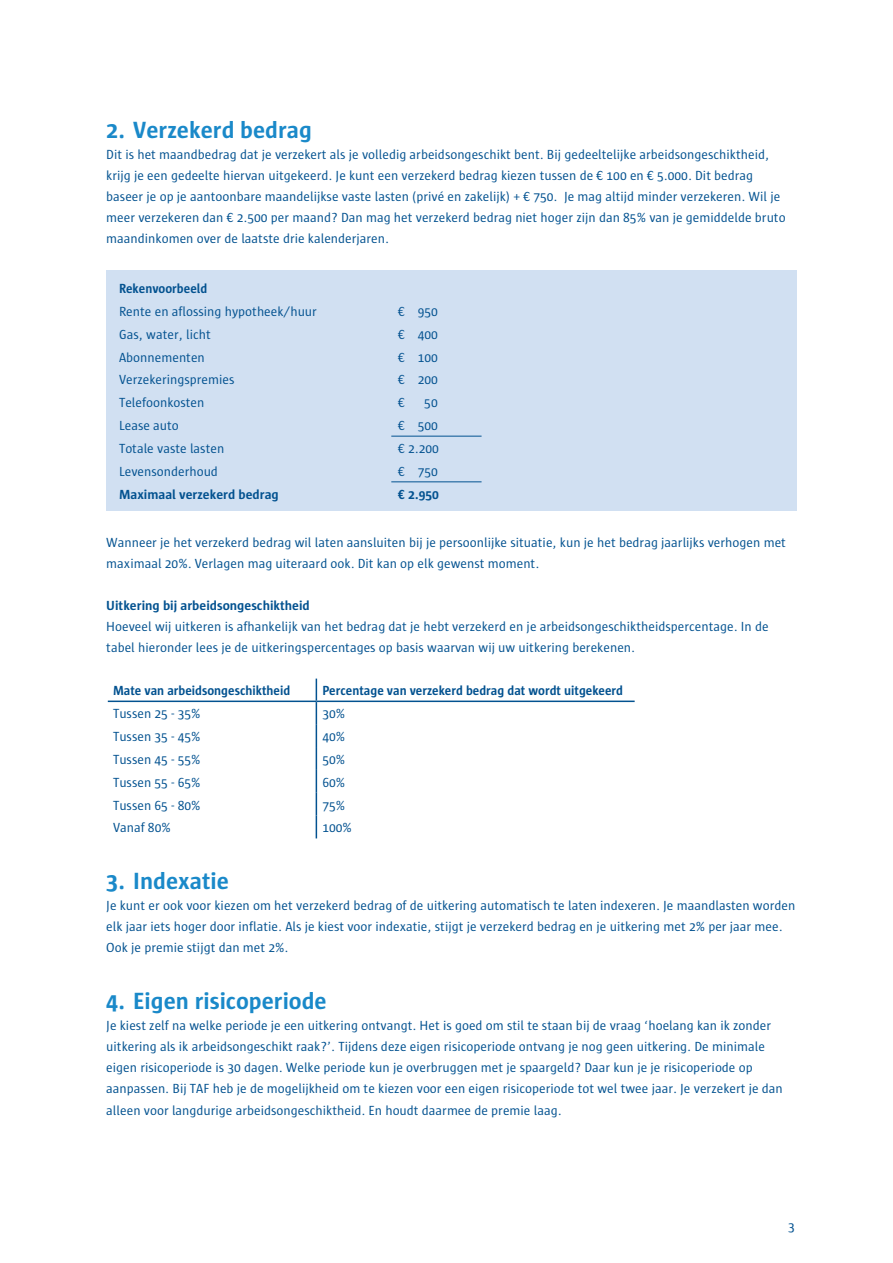
<style>
.page{position:relative;width:893px;height:1263px;background:#fff}
.page>*{position:absolute;margin:0;border:0;box-sizing:border-box;transform-origin:0 0}
.t1{font:700 24px "Sun";color:#1a89c9}
.t2{font:13.5px/21px "Sun";color:#035290}
.t3{font:700 13.5px "Sun";color:#035290;scale:.95 1}
.t4{font:700 13.5px "Sun";color:#035290}
</style>
<div class="page">
<div style="left:106px;top:270px;width:691px;height:241px;background:#d1e0f2"></div>
<hr style="left:391px;top:436px;width:91px;height:1px;background:#035290">
<hr style="left:391px;top:481px;width:91px;height:1px;background:#035290">
<hr style="left:108px;top:700px;width:208px;height:2px;background:#035290">
<hr style="left:316px;top:700px;width:319px;height:2px;background:#035290">
<svg style="left:316px;top:679px;width:1px;height:159px"></svg>
<p class="t1" style="left:106px;top:117px;width:207px">2. Verzekerd bedrag</p>
<p class="t2" style="left:106px;top:144px;width:681px">Dit is het maandbedrag dat je verzekert als je volledig arbeidsongeschikt bent. Bij gedeeltelijke arbeidsongeschiktheid, krijg je een gedeelte hiervan uitgekeerd. Je kunt een verzekerd bedrag kiezen tussen de € 100 en € 5.000. Dit bedrag baseer je op je aantoonbare maandelijkse vaste lasten (privé en zakelijk) + € 750. Je mag altijd minder verzekeren. Wil je meer verzekeren dan € 2.500 per maand? Dan mag het verzekerd bedrag niet hoger zijn dan 85% van je gemiddelde bruto maandinkomen over de laatste drie kalenderjaren.</p>
<p class="t3" style="left:119px;top:281px;width:94px">Rekenvoorbeeld</p>
<p class="t2" style="left:119px;top:301px;width:199px">Rente en aflossing hypotheek/huur</p>
<p class="t2" style="left:398px;top:301px;width:41px">€ 950</p>
<p class="t2" style="left:119px;top:324px;width:93px">Gas, water, licht</p>
<p class="t2" style="left:398px;top:324px;width:41px">€ 400</p>
<p class="t2" style="left:119px;top:347px;width:87px">Abonnementen</p>
<p class="t2" style="left:398px;top:347px;width:41px">€ 100</p>
<p class="t2" style="left:119px;top:369px;width:117px">Verzekeringspremies</p>
<p class="t2" style="left:398px;top:369px;width:41px">€ 200</p>
<p class="t2" style="left:119px;top:392px;width:87px">Telefoonkosten</p>
<p class="t2" style="left:398px;top:392px;width:8px">€</p>
<p class="t2" style="left:424px;top:392px;width:15px">50</p>
<p class="t2" style="left:119px;top:415px;width:61px">Lease auto</p>
<p class="t2" style="left:398px;top:415px;width:41px">€ 500</p>
<p class="t2" style="left:119px;top:438px;width:107px">Totale vaste lasten</p>
<p class="t2" style="left:398px;top:438px;width:42px">€ 2.200</p>
<p class="t2" style="left:119px;top:461px;width:100px">Levensonderhoud</p>
<p class="t2" style="left:398px;top:461px;width:41px">€ 750</p>
<p class="t4" style="left:119px;top:487px;width:161px">Maximaal verzekerd bedrag</p>
<p class="t4" style="left:398px;top:487px;width:42px">€ 2.950</p>
<p class="t2" style="left:106px;top:532px;width:681px">Wanneer je het verzekerd bedrag wil laten aansluiten bij je persoonlijke situatie, kun je het bedrag jaarlijks verhogen met maximaal 20%. Verlagen mag uiteraard ook. Dit kan op elk gewenst moment.</p>
<p class="t4" style="left:106px;top:598px;width:205px">Uitkering bij arbeidsongeschiktheid</p>
<p class="t2" style="left:106px;top:616px;width:664px">Hoeveel wij uitkeren is afhankelijk van het bedrag dat je hebt verzekerd en je arbeidsongeschiktheidspercentage. In de tabel hieronder lees je de uitkeringspercentages op basis waarvan wij uw uitkering berekenen.</p>
<p class="t3" style="left:113px;top:683px;width:188px">Mate van arbeidsongeschiktheid</p>
<p class="t3" style="left:322px;top:683px;width:318px">Percentage van verzekerd bedrag dat wordt uitgekeerd</p>
<p class="t2" style="left:113px;top:703px;width:89px">Tussen 25 - 35%</p>
<p class="t2" style="left:322px;top:703px;width:24px">30%</p>
<p class="t2" style="left:113px;top:726px;width:89px">Tussen 35 - 45%</p>
<p class="t2" style="left:322px;top:726px;width:24px">40%</p>
<p class="t2" style="left:113px;top:749px;width:89px">Tussen 45 - 55%</p>
<p class="t2" style="left:322px;top:749px;width:24px">50%</p>
<p class="t2" style="left:113px;top:772px;width:89px">Tussen 55 - 65%</p>
<p class="t2" style="left:322px;top:772px;width:24px">60%</p>
<p class="t2" style="left:113px;top:795px;width:89px">Tussen 65 - 80%</p>
<p class="t2" style="left:322px;top:795px;width:24px">75%</p>
<p class="t2" style="left:113px;top:817px;width:59px">Vanaf 80%</p>
<p class="t2" style="left:322px;top:817px;width:31px">100%</p>
<p class="t1" style="left:106px;top:868px;width:124px">3. Indexatie</p>
<p class="t2" style="left:106px;top:895px;width:691px">Je kunt er ook voor kiezen om het verzekerd bedrag of de uitkering automatisch te laten indexeren. Je maandlasten worden elk jaar iets hoger door inflatie. Als je kiest voor indexatie, stijgt je verzekerd bedrag en je uitkering met 2% per jaar mee.<br>Ook je premie stijgt dan met 2%.</p>
<p class="t1" style="left:106px;top:988px;width:222px">4. Eigen risicoperiode</p>
<p class="t2" style="left:106px;top:1015px;width:678px">Je kiest zelf na welke periode je een uitkering ontvangt. Het is goed om stil te staan bij de vraag ‘hoelang kan ik zonder uitkering als ik arbeidsongeschikt raak?’. Tijdens deze eigen risicoperiode ontvang je nog geen uitkering. De minimale eigen risicoperiode is 30 dagen. Welke periode kun je overbruggen met je spaargeld? Daar kun je je risicoperiode op aanpassen. Bij TAF heb je de mogelijkheid om te kiezen voor een eigen risicoperiode tot wel twee jaar. Je verzekert je dan alleen voor langdurige arbeidsongeschiktheid. En houdt daarmee de premie laag.</p>
<p class="t2" style="left:788px;top:1216px;width:8px">3</p>
</div>
